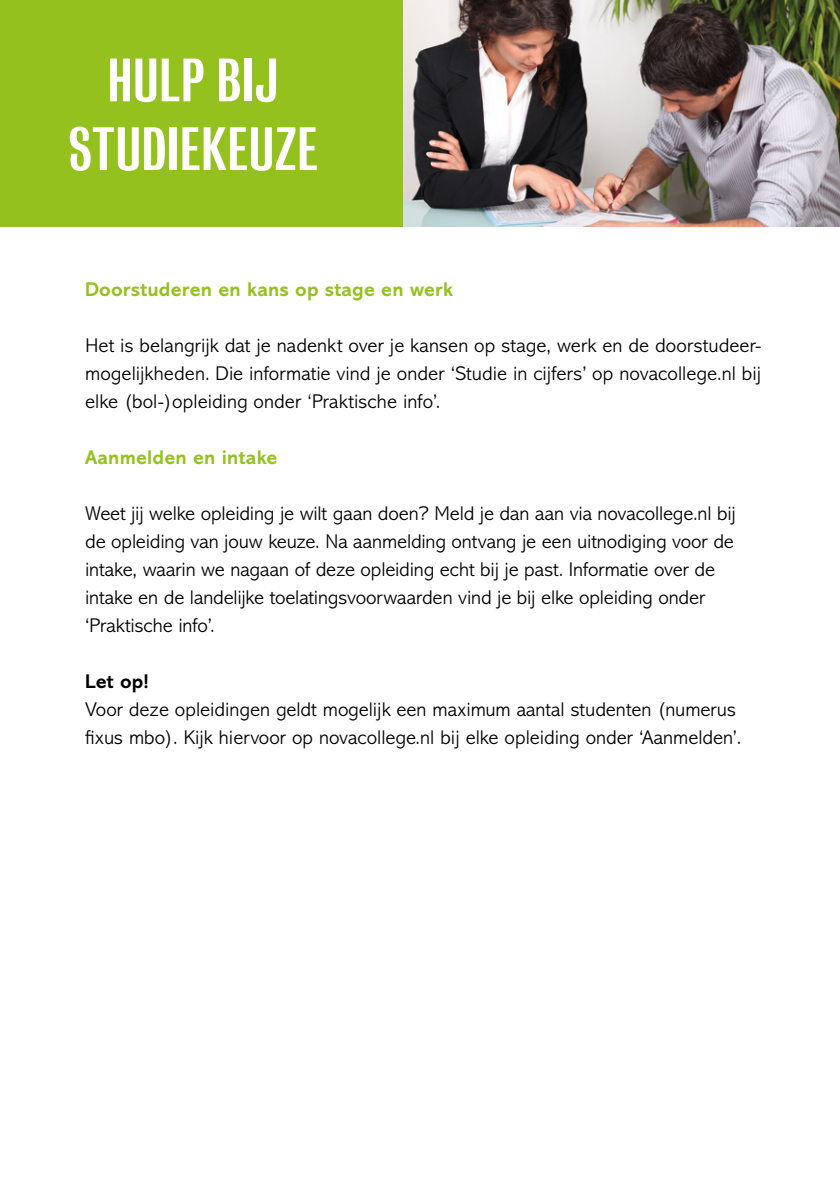
<style>
.page{position:relative;width:840px;height:1191px;background:#fff}
.page>*{position:absolute;margin:0;border:0;box-sizing:border-box;transform-origin:0 0}
.t1{font:55.6px/68.6px "Bureau Grot One Three";letter-spacing:.01em;color:#fff;text-align:center;scale:1.2 1}
.t2{font:300 20px/28px "Abadi";letter-spacing:-.005em;color:#000}
.t3{font:700 20px "Abadi MT Std";letter-spacing:.01em;color:#95c11f}
.t4{font:700 20px "Abadi";letter-spacing:.01em;color:#95c11f}
.t5{font:700 20px "Abadi";color:#000}
</style>
<div class="page">
<img style="left:403px;top:0;width:436px;height:227px">
<div style="left:0;top:0;width:403px;height:227px;background:#95c11f"></div>
<h1 class="t1" style="left:69px;top:47px;width:208px">HULP BIJ<br>STUDIEKEUZE</h1>
<p class="t3" style="left:85px;top:278px;width:369px">Doorstuderen en kans op stage en werk</p>
<p class="t2" style="left:85px;top:332px;width:677px;text-align:justify">Het is belangrijk dat je nadenkt over je kansen op stage, werk en de doorstudeer&shy;mogelijkheden. Die informatie vind je onder ‘Studie in cijfers’ op novacollege.nl bij elke (bol-)opleiding onder ‘Praktische info’.</p>
<p class="t4" style="left:85px;top:446px;width:194px">Aanmelden en intake</p>
<p class="t2" style="left:85px;top:500px;width:652px">Weet jij welke opleiding je wilt gaan doen? Meld je dan aan via novacollege.nl bij de opleiding van jouw keuze. Na aanmelding ontvang je een uitnodiging voor de intake, waarin we nagaan of deze opleiding echt bij je past. Informatie over de intake en de landelijke toelatingsvoorwaarden vind je bij elke opleiding onder ‘Praktische info’.</p>
<p class="t5" style="left:85px;top:670px;width:65px">Let op!</p>
<p class="t2" style="left:85px;top:696px;width:657px">Voor deze opleidingen geldt mogelijk een maximum aantal studenten (numerus fixus mbo). Kijk hiervoor op novacollege.nl bij elke opleiding onder ‘Aanmelden’.</p>
</div>
